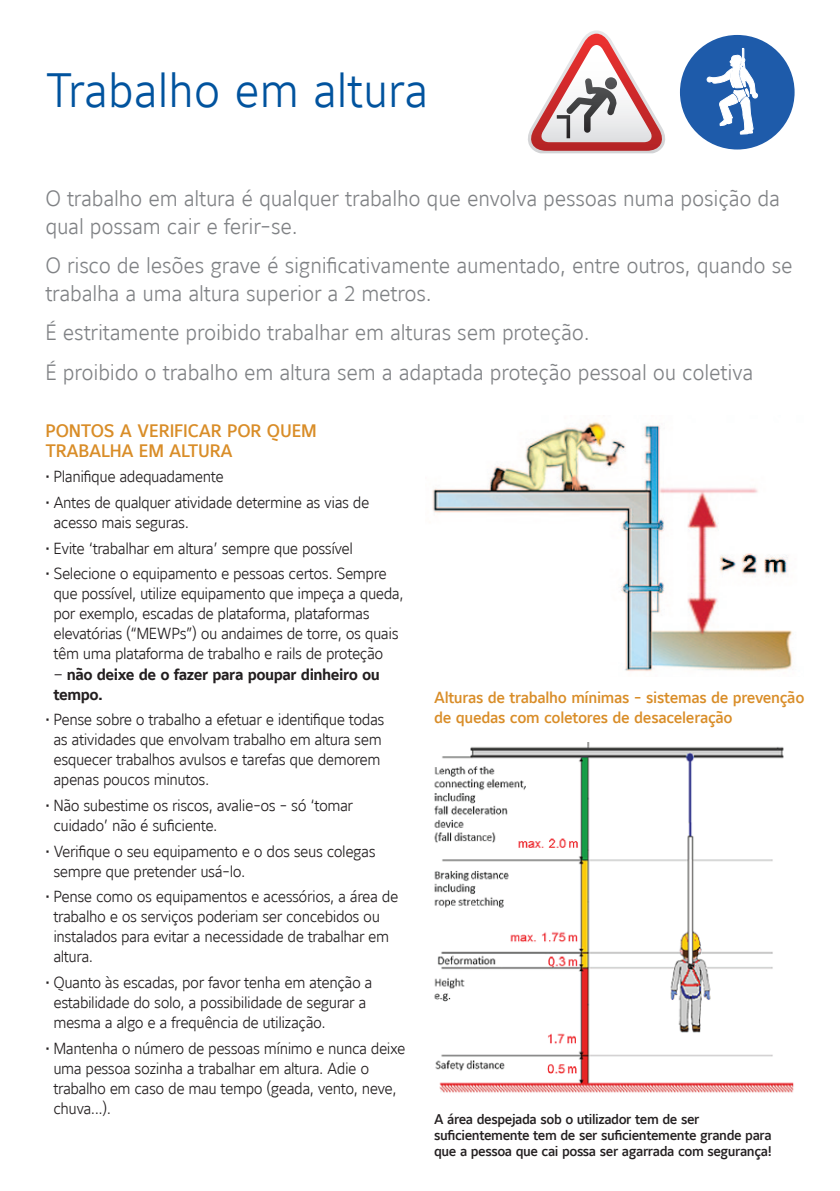
<style>
.page{position:relative;width:840px;height:1191px;background:#fff}
.page>*{position:absolute;margin:0;border:0;box-sizing:border-box;transform-origin:0 0}
.t1{font:48px "Maurea Light Lf";color:#01539e}
.t2{font:22px/28px "Maurea Light Lf";letter-spacing:-.01em;color:#808285}
.t3{font:18px/20px "Maurea Medium Tf";letter-spacing:-.01em;color:#d98d28}
.t4{font:16px/20px "Maurea Light Lf";letter-spacing:-.03em;color:#231f20}
.t5{font:16px/20px "Maurea Medium Tf";letter-spacing:-.02em;color:#d98d28}
.t6{font:16px/20px "Maurea Bold Tf";letter-spacing:-.03em;color:#231f20}
.t7{font:14px/16px "Maurea Medium Tf";letter-spacing:-.03em;color:#231f20}
.s1{font-family:"Maurea Light Lf"}
</style>
<div class="page">
<img style="left:432px;top:422px;width:360px;height:249px">
<img style="left:434px;top:743px;width:360px;height:350px">
<svg style="left:528px;top:30px;width:137px;height:123px"></svg>
<div style="left:679px;top:35px;width:115px;height:114px;background:#1e5baa;border-radius:50%"></div>
<svg style="left:706px;top:48px;width:51px;height:86px"></svg>
<h1 class="t1" style="left:45px;top:64px;width:384px">Trabalho em altura</h1>
<h2 class="t2" style="left:45px;top:184px;width:736px">O trabalho em altura é qualquer trabalho que envolva pessoas numa posição da qual possam cair e ferir-se.</h2>
<h2 class="t2" style="left:45px;top:251px;width:748px">O risco de lesões grave é significativamente aumentado, entre outros, quando se trabalha a uma altura superior a 2 metros.</h2>
<h2 class="t2" style="left:45px;top:313px;width:709px;line-height:39.4px">É estritamente proibido trabalhar em alturas sem proteção.<br>É proibido o trabalho em altura sem a adaptada proteção pessoal ou coletiva</h2>
<p class="t3" style="left:45px;top:421px;width:270px">PONTOS A VERIFICAR POR QU EM<br>TRABALHA</p>
<p class="t3" style="left:139px;top:441px;width:72px">EM ALTURA</p>
<p class="t4" style="left:45px;top:467px;width:180px">• Planifique adequadamente</p>
<p class="t4" style="left:53px;top:493px;width:317px;text-indent:-8px">• Antes de qualquer atividade determine as vias de acesso mais seguras.</p>
<p class="t4" style="left:45px;top:538px;width:309px">• Evite ‘trabalhar em altura’ sempre que possível</p>
<p class="t4" style="left:53px;top:564px;width:351px;text-indent:-8px">• Selecione o equipamento e pessoas certos. Sempre que possível, utilize equipamento que impeça a queda, por exemplo, escadas de plataforma, plataformas elevatórias (“MEWPs”) ou andaimes de torre, os quais têm uma plataforma de trabalho e rails de proteção</p>
<p class="t6" style="left:53px;top:664px;width:328px"><span class="s1">–</span> não deixe de o fazer para poupar dinheiro ou tempo.</p>
<p class="t4" style="left:53px;top:709px;width:332px;text-indent:-8px">• Pense sobre o trabalho a efetuar e identifique todas as atividades que envolvam trabalho em altura sem esquecer trabalhos avulsos e tarefas que demorem apenas poucos minutos.</p>
<p class="t4" style="left:53px;top:795px;width:301px;text-indent:-8px">• Não subestime os riscos, avalie-os - só ‘tomar cuidado’ não é suficiente.</p>
<p class="t4" style="left:53px;top:841px;width:323px;text-indent:-8px">• Verifique o seu equipamento e o dos seus colegas sempre que pretender usá-lo.</p>
<p class="t4" style="left:53px;top:886px;width:346px;text-indent:-8px">• Pense como os equipamentos e acessórios, a área de trabalho e os serviços poderiam ser concebidos ou instalados para evitar a necessidade de trabalhar em altura.</p>
<p class="t4" style="left:53px;top:972px;width:320px;text-indent:-8px">• Quanto às escadas, por favor tenha em atenção a estabilidade do solo, a possibilidade de segurar a mesma a algo e a frequência de utilização.</p>
<p class="t4" style="left:53px;top:1038px;width:353px;text-indent:-8px">• Mantenha o número de pessoas mínimo e nunca deixe uma pessoa sozinha a trabalhar em altura. Adie o trabalho em caso de mau tempo (geada, vento, neve, chuva...).</p>
<p class="t5" style="left:434px;top:688px;width:371px">Alturas de trabalho mínimas - sistemas de prevenção de quedas com coletores de desaceleração</p>
<p class="t7" style="left:434px;top:1111px;width:339px">A área despejada sob o utilizador tem de ser suficientemente tem de ser suficientemente grande para que a pessoa que cai possa ser agarrada com segurança!</p>
</div>
